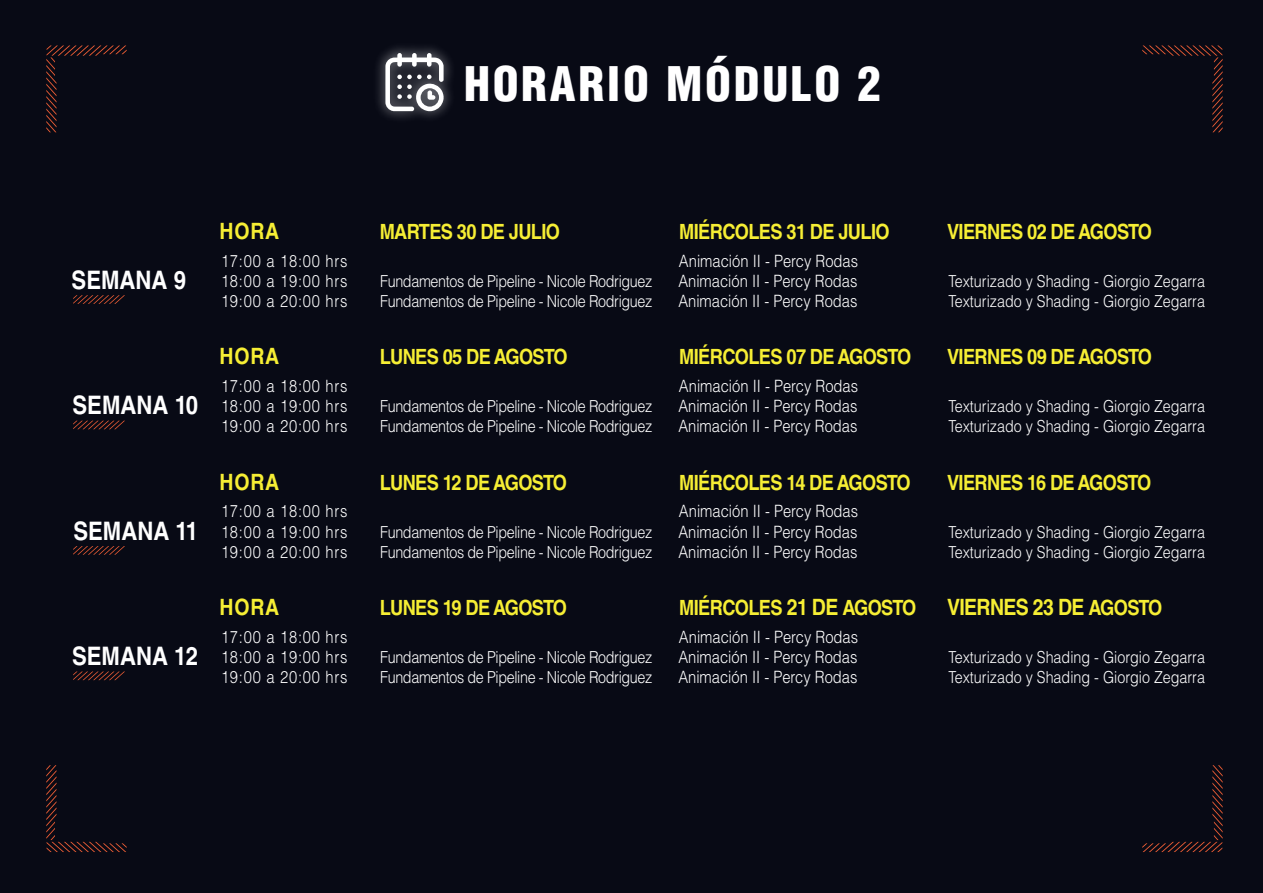
<style>
.page{position:relative;width:1263px;height:893px;background:#080a15}
.page>*{position:absolute;margin:0;border:0;box-sizing:border-box;transform-origin:0 0}
.t1{font:900 condensed 46.5px "Helvetica LT Std";letter-spacing:.06em;color:#fff}
.t2{font:700 25.5px "Helvetica LT Std";color:#fff;scale:.87 1}
.t3{font:700 22.5px "Helvetica LT Std";letter-spacing:-.035em;color:#f6ee34;scale:.87 1}
.t4{font:700 22.5px "Helvetica LT Std";letter-spacing:.02em;color:#f6ee34;scale:.87 1}
.t5{font:700 21px "Helvetica LT Std";letter-spacing:-.035em;color:#f6ee34;scale:.87 1}
.t6{font:300 16.95px/20.1px "Helvetica LT Std";color:#fff;scale:.87 1}
.t7{font:300 16.95px "Helvetica LT Std";letter-spacing:.05em;color:#fff;scale:.87 1}
.t8{font:300 16.5px "Helvetica LT Std";letter-spacing:-.025em;color:#fff;scale:.87 1}
.t9{font:300 16.5px/20.1px "Helvetica LT Std";color:#fff;scale:.87 1}
.s1{font-size:22.5px}
.s2{font-size:21px}
</style>
<div class="page">
<svg style="left:73px;top:295px;width:52px;height:9px"></svg>
<svg style="left:73px;top:421px;width:52px;height:8px"></svg>
<svg style="left:73px;top:546px;width:52px;height:9px"></svg>
<svg style="left:73px;top:671px;width:52px;height:9px"></svg>
<svg style="left:1142px;top:765px;width:80px;height:87px"></svg>
<svg style="left:46px;top:45px;width:81px;height:87px"></svg>
<svg style="left:46px;top:765px;width:81px;height:87px"></svg>
<svg style="left:1142px;top:45px;width:80px;height:87px"></svg>
<img style="left:377px;top:47px;width:74px;height:71px">
<svg style="left:385px;top:53px;width:59px;height:58px;background:#7e7f85"></svg>
<h1 class="t1" style="left:464px;top:55px;width:418px">HORARIO MÓDULO 2</h1>
<h2 class="t2" style="left:72px;top:264px;width:133px">SEMANA 9</h2>
<h3 class="t4" style="left:220px;top:217px;width:70px">HORA</h3>
<p class="t7" style="left:221px;top:250px;width:147px">17:00 a 18:00 hrs</p>
<p class="t5" style="left:380px;top:219px;width:209px">MARTES 30 DE JULIO</p>
<p class="t5" style="left:679px;top:219px;width:243px">MIÉRCOLES 31 DE JULIO</p>
<p class="t6" style="left:679px;top:250px;width:207px">Animación II - Percy Rodas</p>
<p class="t7" style="left:221px;top:270px;width:147px">18:00 a 19:00 hrs</p>
<p class="t8" style="left:380px;top:271px;width:314px">Fundamentos de Pipeline - Nicole Rodriguez</p>
<p class="t7" style="left:221px;top:290px;width:147px">19:00 a 20:00 hrs</p>
<p class="t8" style="left:380px;top:291px;width:314px">Fundamentos de Pipeline - Nicole Rodriguez</p>
<p class="t6" style="left:678px;top:271px;width:207px">Animación II - Percy Rodas<br>Animación II - Percy Rodas</p>
<p class="t5" style="left:947px;top:219px;width:237px">VIERNES 02 DE AGOSTO</p>
<p class="t9" style="left:948px;top:271px;width:296px">Texturizado y Shading - Giorgio Zegarra<br>Texturizado y Shading - Giorgio Zegarra</p>
<h2 class="t2" style="left:73px;top:390px;width:146px">SEMANA 10</h2>
<h3 class="t4" style="left:220px;top:343px;width:70px">HORA</h3>
<p class="t7" style="left:221px;top:375px;width:147px">17:00 a 18:00 hrs</p>
<p class="t5" style="left:380px;top:344px;width:218px">LUNES 05 DE AGOSTO</p>
<p class="t5" style="left:679px;top:344px;width:268px">MIÉRCOLES 07 DE AGOSTO</p>
<p class="t6" style="left:679px;top:376px;width:207px">Animación II - Percy Rodas</p>
<p class="t7" style="left:221px;top:396px;width:147px">18:00 a 19:00 hrs</p>
<p class="t8" style="left:380px;top:396px;width:314px">Fundamentos de Pipeline - Nicole Rodriguez</p>
<p class="t7" style="left:221px;top:416px;width:147px">19:00 a 20:00 hrs</p>
<p class="t8" style="left:380px;top:416px;width:314px">Fundamentos de Pipeline - Nicole Rodriguez</p>
<p class="t6" style="left:678px;top:396px;width:207px">Animación II - Percy Rodas<br>Animación II - Percy Rodas</p>
<p class="t5" style="left:947px;top:344px;width:237px">VIERNES 09 DE AGOSTO</p>
<p class="t9" style="left:948px;top:396px;width:296px">Texturizado y Shading - Giorgio Zegarra<br>Texturizado y Shading - Giorgio Zegarra</p>
<h2 class="t2" style="left:73px;top:515px;width:145px">SEMANA 11</h2>
<h3 class="t4" style="left:220px;top:468px;width:70px">HORA</h3>
<p class="t7" style="left:221px;top:501px;width:147px">17:00 a 18:00 hrs</p>
<p class="t5" style="left:380px;top:470px;width:217px">LUNES 12 DE AGOSTO</p>
<p class="t5" style="left:679px;top:470px;width:268px">MIÉRCOLES 14 DE AGOSTO</p>
<p class="t6" style="left:679px;top:501px;width:207px">Animación II - Percy Rodas</p>
<p class="t7" style="left:221px;top:521px;width:147px">18:00 a 19:00 hrs</p>
<p class="t8" style="left:380px;top:521px;width:314px">Fundamentos de Pipeline - Nicole Rodriguez</p>
<p class="t7" style="left:221px;top:541px;width:147px">19:00 a 20:00 hrs</p>
<p class="t8" style="left:380px;top:542px;width:314px">Fundamentos de Pipeline - Nicole Rodriguez</p>
<p class="t6" style="left:678px;top:521px;width:207px">Animación II - Percy Rodas<br>Animación II - Percy Rodas</p>
<p class="t5" style="left:947px;top:470px;width:236px">VIERNES 16 DE AGOSTO</p>
<p class="t9" style="left:948px;top:522px;width:296px">Texturizado y Shading - Giorgio Zegarra<br>Texturizado y Shading - Giorgio Zegarra</p>
<h2 class="t2" style="left:72px;top:640px;width:146px">SEMANA 12</h2>
<h3 class="t4" style="left:220px;top:594px;width:70px">HORA</h3>
<p class="t7" style="left:221px;top:626px;width:147px">17:00 a 18:00 hrs</p>
<p class="t5" style="left:380px;top:595px;width:217px">LUNES 19 DE AGOSTO</p>
<p class="t5" style="left:679px;top:595px;width:274px">MIÉRCOLES <span class="s1">21 DE</span> AGOSTO</p>
<p class="t6" style="left:679px;top:627px;width:207px">Animación II - Percy Rodas</p>
<p class="t7" style="left:221px;top:646px;width:147px">18:00 a 19:00 hrs</p>
<p class="t8" style="left:380px;top:647px;width:314px">Fundamentos de Pipeline - Nicole Rodriguez</p>
<p class="t7" style="left:221px;top:667px;width:147px">19:00 a 20:00 hrs</p>
<p class="t8" style="left:380px;top:667px;width:314px">Fundamentos de Pipeline - Nicole Rodriguez</p>
<p class="t6" style="left:678px;top:647px;width:207px">Animación II - Percy Rodas<br>Animación II - Percy Rodas</p>
<h3 class="t3" style="left:947px;top:594px;width:249px">VIERNES 23 DE <span class="s2">AGOSTO</span></h3>
<p class="t9" style="left:948px;top:647px;width:296px">Texturizado y Shading - Giorgio Zegarra<br>Texturizado y Shading - Giorgio Zegarra</p>
</div>
